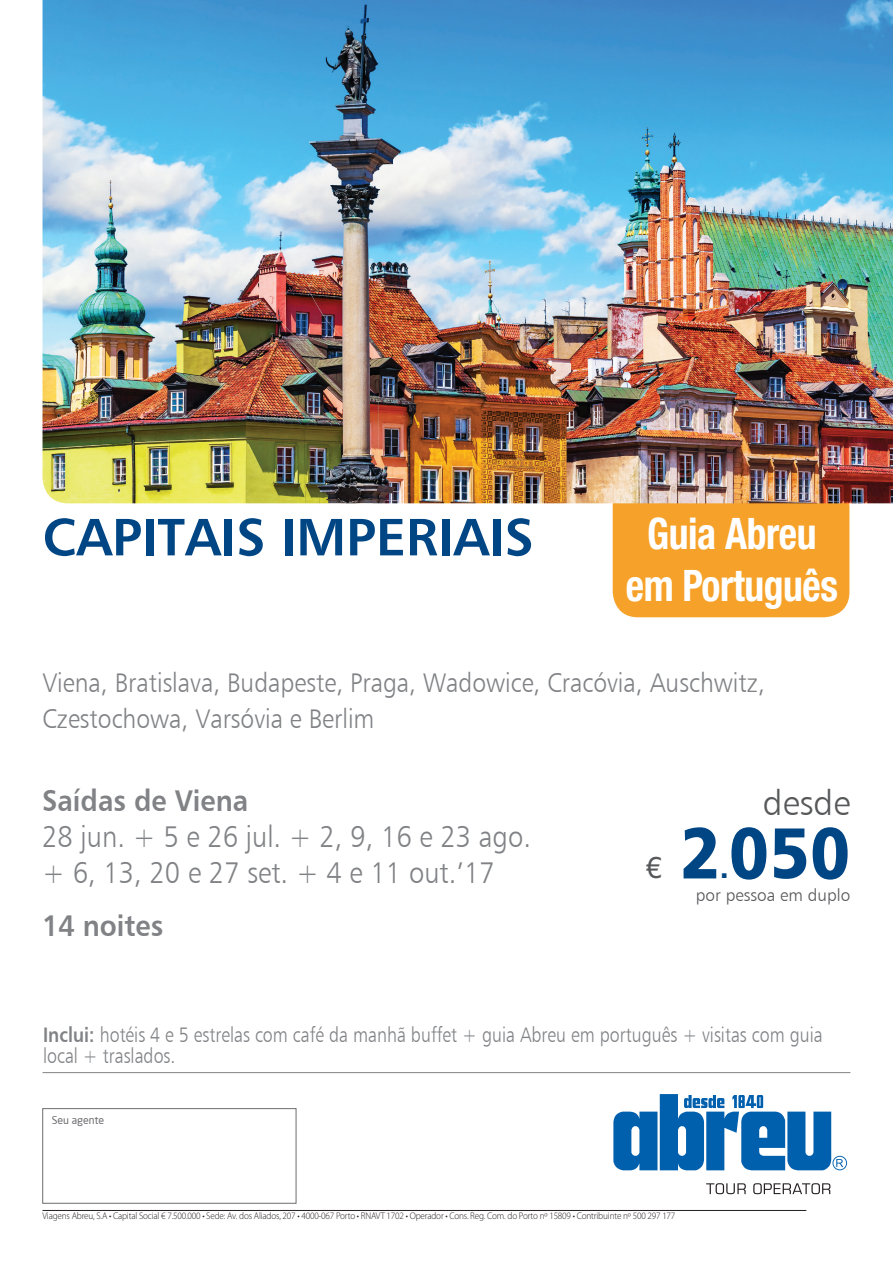
<style>
.page{position:relative;width:893px;height:1263px;background:#fff}
.page>*{position:absolute;margin:0;border:0;box-sizing:border-box;transform-origin:0 0}
.t1{font:72px "Humanist 777 BT Black B";color:#004684;scale:.91 1}
.t2{font:52.5px "Humanist 777 BT Bold B";color:#004684}
.t3{font:700 condensed 43.5px/52.2px "Helvetica Neue";letter-spacing:-.01em;color:#fff;text-align:center;scale:.91 1}
.t4{font:34.95px "Humanist 777 BT Light B";color:#57585a}
.t5{font:30px/36px "Humanist 777 BT Light B";color:#808285;scale:.91 1}
.t6{font:30px "Humanist 777 BT Bold B";color:#808285;scale:.91 1}
.t7{font:30px "Helvetica Neue";color:#57585a}
.t8{font:30px "Humanist 777 BT Black B";color:#004684;scale:.91 1}
.t9{font:27px/36px "Humanist 777 BT Light B";color:#808285;scale:.91 1}
.t10{font:21px/21px "Humanist 777 BT Light B";color:#808285;scale:.85 1}
.t11{font:17.1px "Humanist 777 BT Light B";color:#57585a}
.t12{font:10.5px "Neo Sans";color:#6c6d70}
.t13{font:300 9.75px "Myriad Pro";letter-spacing:-.015em;color:#231f20;scale:.94 1}
.s1{font-family:"Humanist 777 BT Bold B"}
</style>
<div class="page">
<hr style="left:43px;top:1072px;width:807px;height:1px;background:#808285">
<div style="left:613px;top:481px;width:236px;height:136px;background:#f6a22a;border-radius:26px"></div>
<img style="left:43px;top:0;width:850px;height:503px">
<div style="left:43px;top:1108px;width:253px;height:95px;border:1px solid #6c6d70"></div>
<svg style="left:706px;top:1183px;width:124px;height:11px"></svg>
<svg style="left:613px;top:1094px;width:234px;height:76px"></svg>
<hr style="left:43px;top:1210px;width:763px;height:1px;background:#231f20">
<h2 class="t2" style="left:43px;top:504px;width:493px">CAPITAIS IMPERIAIS</h2>
<h3 class="t3" style="left:626px;top:506px;width:235px">Guia Abreu em Português</h3>
<h3 class="t9" style="left:42px;top:664px;width:795px">Viena, Bratislava, Budapeste, Praga, Wadowice, Cracóvia, Auschwitz,<br>Czestochowa, Varsóvia e Berlim</h3>
<h3 class="t6" style="left:42px;top:782px;width:228px">Saídas de Viena</h3>
<h3 class="t5" style="left:42px;top:818px;width:539px">28 jun. + 5 e 26 jul. + 2, 9, 16 e 23 ago. + 6, 13, 20 e 27 set. + 4 e 11 out.’17</h3>
<h3 class="t6" style="left:42px;top:907px;width:135px">14 noites</h3>
<h3 class="t7" style="left:645px;top:850px;width:18px">€</h3>
<h3 class="t4" style="left:763px;top:782px;width:89px">desde</h3>
<h1 class="t1" style="left:680px;top:807px;width:189px">2050</h1>
<h3 class="t8" style="left:720px;top:849px;width:11px">.</h3>
<h3 class="t11" style="left:696px;top:884px;width:156px">por pessoa em duplo</h3>
<h3 class="t10" style="left:43px;top:1024px;width:919px"><span class="s1">Inclui:</span> hotéis 4 e 5 estrelas com café da manhã buffet + guia Abreu em português + visitas com guia local + traslados.</h3>
<p class="t12" style="left:52px;top:1114px;width:54px">Seu agente</p>
<p class="t13" style="left:43px;top:1211px;width:675px">Viagens Abreu, S.A • Capital Social € 7.500.000 • Sede: Av. dos Aliados, 207 • 4000-067 Porto • RNAVT 1702 • Operador • Cons. Reg. Com. do Porto nº 15809 • Contribuinte nº 500 297 177</p>
</div>
